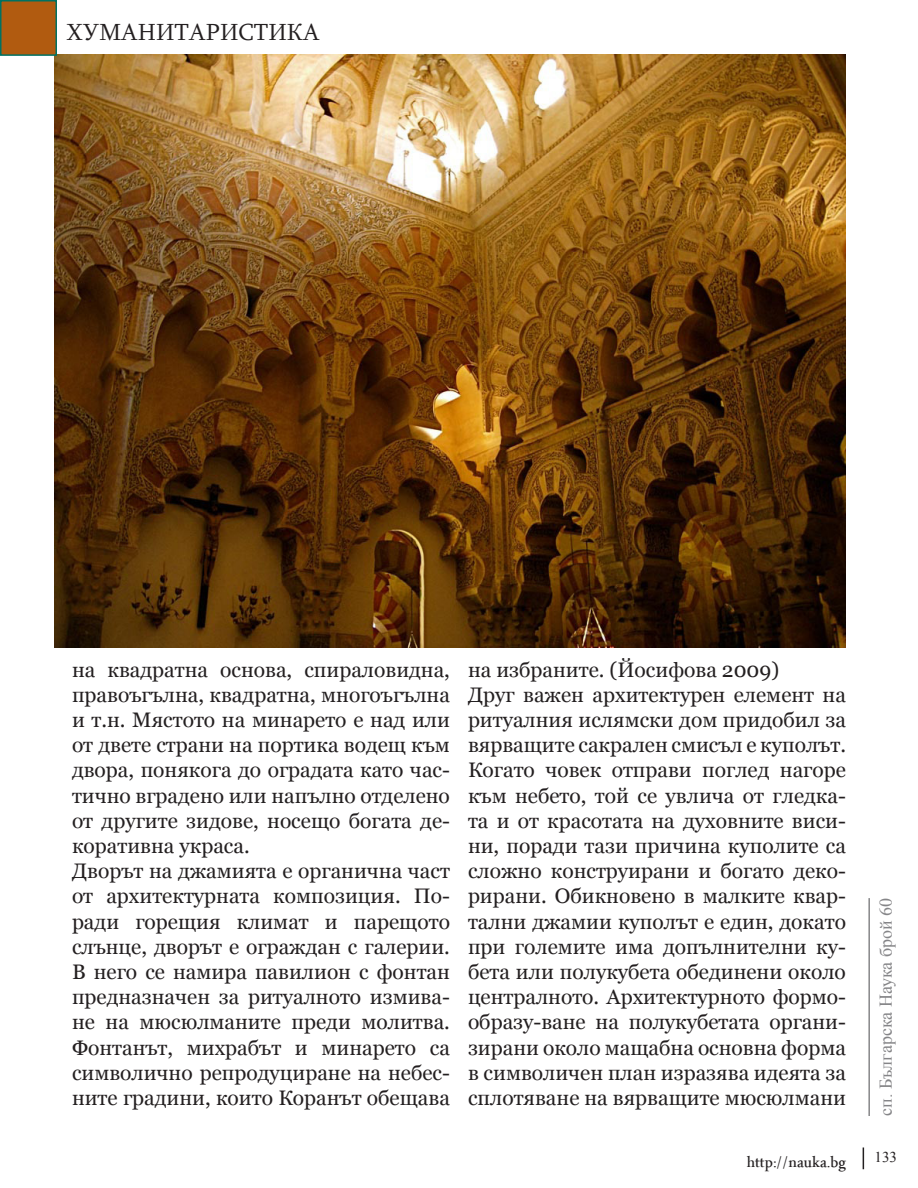
<style>
.page{position:relative;width:918px;height:1188px;background:#fff}
.page>*{position:absolute;margin:0;border:0;box-sizing:border-box;transform-origin:0 0}
.t1{font:23.85px "Sylfaen";color:#231f20}
.t2{font:22.5px "Microsoft Uighur";color:#231f20}
.t3{font:21px/25.2px "Georgia";color:#231f20;text-align:justify}
.t4{font:18px "Times New Roman";color:#6b6b6e}
.t5{font:15px "Times New Roman";color:#231f20}
</style>
<div class="page">
<svg style="left:863px;top:1148px;width:1px;height:21px"></svg>
<hr style="left:868px;top:898px;width:2px;height:218px;background:#6b6b6e">
<img style="left:54px;top:54px;width:792px;height:594px">
<div style="left:1px;top:1px;width:55px;height:54px;background:#b15b10"></div>
<div style="left:0;top:0;width:57px;height:56px;border:2px solid #007161"></div>
<p class="t1" style="left:67px;top:16px;width:255px">ХУМАНИТАРИСТИКА</p>
<p class="t3" style="left:72px;top:657px;width:380px">на квадратна основа, спираловидна, правоъгълна, квадратна, многоъгълна и т.н. Мястото на минарето е над или от двете страни на портика водещ към двора, понякога до оградата като час&shy;тично вградено или напълно отделено от другите зидове, носещо богата де&shy;коративна украса.</p>
<p class="t3" style="left:72px;top:859px;width:379px">Дворът на джамията е органична част от архитектурната композиция. По&shy;ради горещия климат и парещото слънце, дворът е ограждан с галерии.<br>В него се намира павилион с фонтан предназначен за ритуалното измива&shy;не на мюсюлманите преди молитва.<br>Фонтанът, михрабът и минарето са символично репродуциране на небес&shy;ните градини, които Коранът обещава</p>
<p class="t3" style="left:468px;top:657px;width:313px">на избраните. (Йосифова 2009)</p>
<p class="t3" style="left:468px;top:682px;width:380px">Друг важен архитектурен елемент на ритуалния ислямски дом придобил за вярващите сакрален смисъл е куполът.<br>Когато човек отправи поглед нагоре към небето, той се увлича от гледка&shy;та и от красотата на духовните виси&shy;ни, поради тази причина куполите са сложно конструирани и богато деко&shy;рирани. Обикновено в малките квар&shy;тални джамии куполът е един, докато при големите има допълнителни ку&shy;бета или полукубета обединени около централното. Архитектурното формо&shy;образу-ване на полукубетата органи&shy;зирани около мащабна основна форма в символичен план изразява идеята за сплотяване на вярващите мюсюлмани</p>
<p class="t4" style="left:874px;top:1116px;width:219px;rotate:-90deg">сп. Българска Наука брой 60</p>
<p class="t2" style="left:747px;top:1146px;width:101px">http://nauka.bg</p>
<p class="t5" style="left:875px;top:1147px;width:24px">133</p>
</div>
